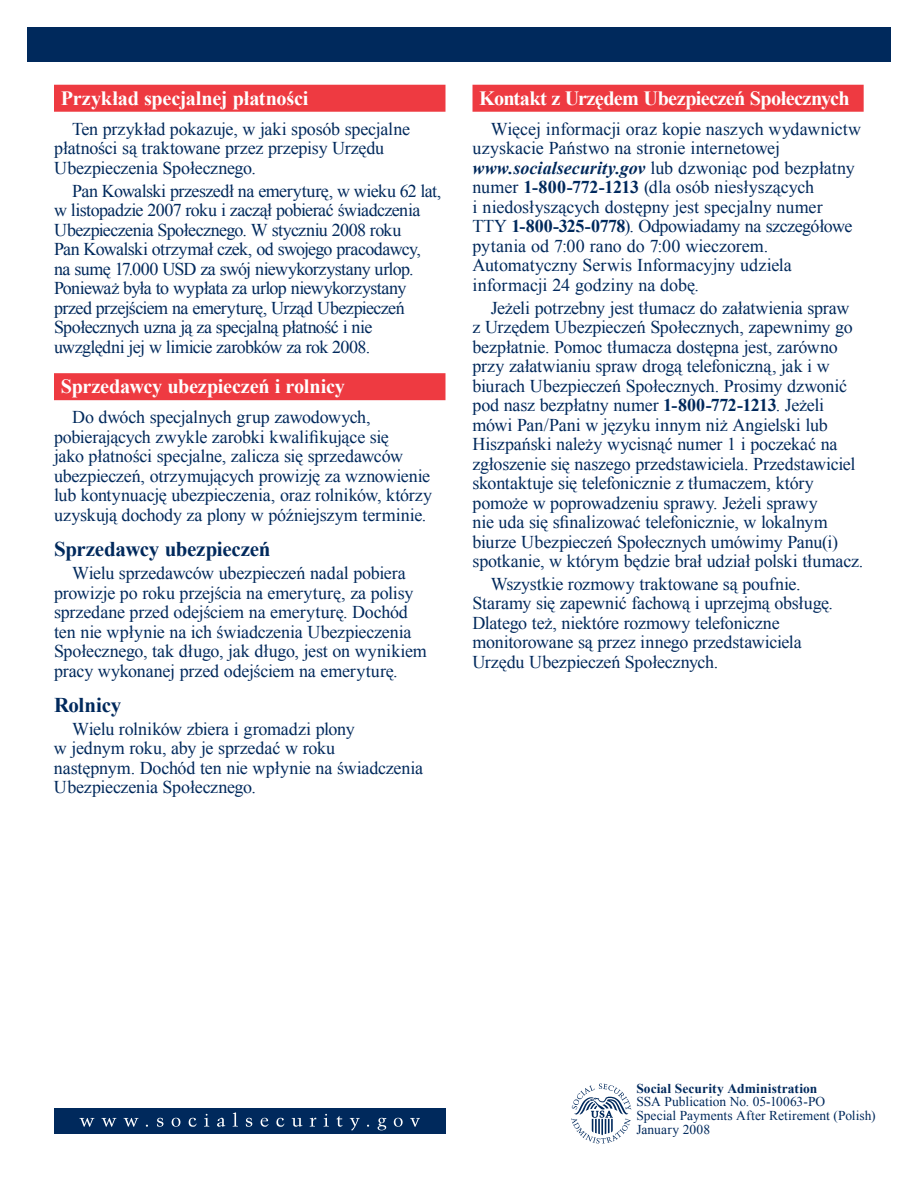
<style>
.page{position:relative;width:918px;height:1188px;background:#fff}
.page>*{position:absolute;margin:0;border:0;box-sizing:border-box;transform-origin:0 0}
.Header2{font:700 21px "Times New Roman";letter-spacing:-.015em;color:#00295c}
.Header1_1line{font:700 20.25px "Times New Roman";letter-spacing:-.02em;color:#fff}
.paragraph_format{font:18px/19.5px "Times New Roman";letter-spacing:-.015em;color:#00295c}
.SSA_Pub_Information{font:13.5px "Times New Roman";letter-spacing:.005em;color:#00295c}
.SSA_Pub_info{font:700 13.5px "Times New Roman";letter-spacing:.01em;color:#00295c}
.s1{font-weight:700;font-style:italic}
.s2{font-weight:700}
</style>
<div class="page">
<div style="left:27px;top:27px;width:864px;height:35px;background:#00295c"></div>
<svg style="left:571px;top:1084px;width:60px;height:60px"></svg>
<div style="left:54px;top:1109px;width:392px;height:25px;background:#00295c"></div>
<svg style="left:79px;top:1112px;width:341px;height:19px"></svg>
<div style="left:54px;top:85px;width:392px;height:27px;background:#ee3a41"></div>
<div style="left:54px;top:373px;width:392px;height:27px;background:#ee3a41"></div>
<div style="left:473px;top:85px;width:391px;height:27px;background:#ee3a41"></div>
<p class="Header1_1line" style="left:61px;top:84px;width:249px">Przykład specjalnej płatności</p>
<p class="paragraph_format" style="left:54px;top:119px;width:358px;text-indent:18px">Ten przykład pokazuje, w jaki sposób specjalne płatności są traktowane przez przepisy Urzędu<br>Ubezpieczenia Społecznego.</p>
<p class="paragraph_format" style="left:54px;top:181px;width:389px;text-indent:18px">Pan Kowalski przeszedł na emeryturę, w wieku 62 lat, w listopadzie 2007 roku i zaczął pobierać świadczenia Ubezpieczenia Społecznego. W styczniu 2008 roku<br>Pan Kowalski otrzymał czek, od swojego pracodawcy, na sumę 17.000 USD za swój niewykorzystany urlop.<br>Ponieważ była to wypłata za urlop niewykorzystany przed przejściem na emeryturę, Urząd Ubezpieczeń Społecznych uzna ją za specjalną płatność i nie uwzględni jej w limicie zarobków za rok 2008.</p>
<p class="Header1_1line" style="left:61px;top:372px;width:286px">Sprzedawcy ubezpieczeń i rolnicy</p>
<p class="paragraph_format" style="left:54px;top:407px;width:380px;text-indent:18px">Do dwóch specjalnych grup zawodowych, pobierających zwykle zarobki kwalifikujące się<br>jako płatności specjalne, zalicza się sprzedawców ubezpieczeń, otrzymujących prowizję za wznowienie lub kontynuację ubezpieczenia, oraz rolników, którzy uzyskują dochody za plony w późniejszym terminie.</p>
<p class="Header2" style="left:54px;top:535px;width:218px">Sprzedawcy ubezpieczeń</p>
<p class="paragraph_format" style="left:54px;top:563px;width:374px;text-indent:18px">Wielu sprzedawców ubezpieczeń nadal pobiera prowizje po roku przejścia na emeryturę, za polisy sprzedane przed odejściem na emeryturę. Dochód ten nie wpłynie na ich świadczenia Ubezpieczenia Społecznego, tak długo, jak długo, jest on wynikiem pracy wykonanej przed odejściem na emeryturę.</p>
<p class="Header2" style="left:54px;top:691px;width:69px">Rolnicy</p>
<p class="paragraph_format" style="left:54px;top:719px;width:371px;text-indent:18px">Wielu rolników zbiera i gromadzi plony<br>w jednym roku, aby je sprzedać w roku<br>następnym. Dochód ten nie wpłynie na świadczenia Ubezpieczenia Społecznego.</p>
<p class="Header1_1line" style="left:479px;top:84px;width:372px">Kontakt z Urzędem Ubezpieczeń Społecznych</p>
<p class="paragraph_format" style="left:473px;top:119px;width:390px;text-indent:18px">Więcej informacji oraz kopie naszych wydawnictw uzyskacie Państwo na stronie internetowej <span class="s1">www.socialsecurity.gov</span> lub dzwoniąc pod bezpłatny numer <span class="s2">1-800-772-1213</span> (dla osób niesłyszących<br>i niedosłyszących dostępny jest specjalny numer TTY <span class="s2">1-800-325-0778</span>). Odpowiadamy na szczegółowe pytania od 7:00 rano do 7:00 wieczorem.<br>Automatyczny Serwis Informacyjny udziela informacji 24 godziny na dobę.</p>
<p class="paragraph_format" style="left:473px;top:298px;width:392px;text-indent:18px">Jeżeli potrzebny jest tłumacz do załatwienia spraw<br>z Urzędem Ubezpieczeń Społecznych, zapewnimy go bezpłatnie. Pomoc tłumacza dostępna jest, zarówno przy załatwianiu spraw drogą telefoniczną, jak i w biurach Ubezpieczeń Społecznych. Prosimy dzwonić pod nasz bezpłatny numer <span class="s2">1-800-772-1213</span>. Jeżeli mówi Pan/Pani w języku innym niż Angielski lub Hiszpański należy wycisnąć numer 1 i poczekać na zgłoszenie się naszego przedstawiciela. Przedstawiciel skontaktuje się telefonicznie z tłumaczem, który pomoże w poprowadzeniu sprawy. Jeżeli sprawy<br>nie uda się sfinalizować telefonicznie, w lokalnym biurze Ubezpieczeń Społecznych umówimy Panu(i) spotkanie, w którym będzie brał udział polski tłumacz.</p>
<p class="paragraph_format" style="left:473px;top:574px;width:362px;text-indent:18px">Wszystkie rozmowy traktowane są poufnie.<br>Staramy się zapewnić fachową i uprzejmą obsługę.<br>Dlatego też, niektóre rozmowy telefoniczne monitorowane są przez innego przedstawiciela Urzędu Ubezpieczeń Społecznych.</p>
<p class="SSA_Pub_info" style="left:636px;top:1079px;width:183px">Social Security Administration</p>
<p class="SSA_Pub_Information" style="left:636px;top:1093px;width:190px">SSA Publication No. 05-10063-PO</p>
<p class="SSA_Pub_Information" style="left:636px;top:1107px;width:241px">Special Payments After Retirement (Polish)</p>
<p class="SSA_Pub_Information" style="left:636px;top:1120px;width:75px">January 2008</p>
</div>
